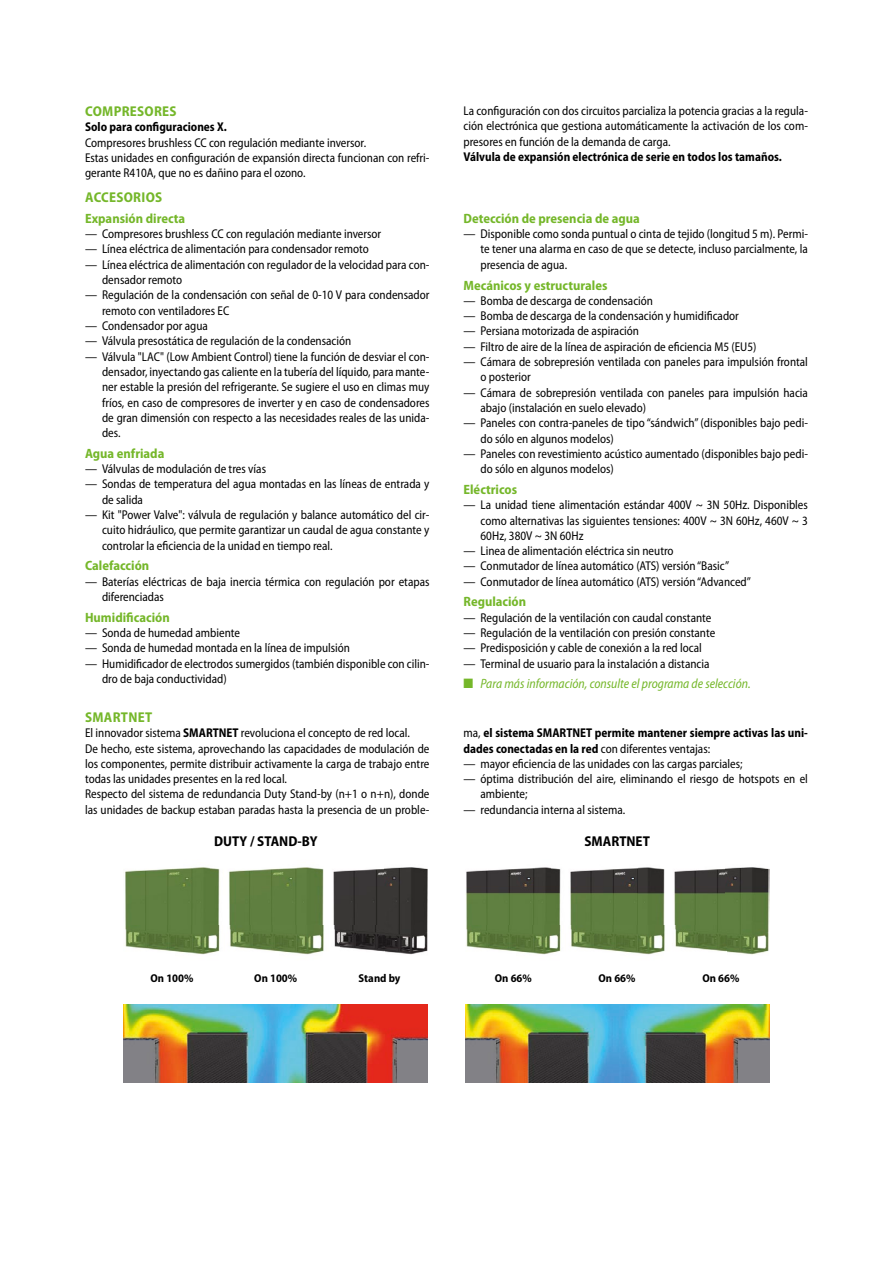
<style>
.page{position:relative;width:893px;height:1263px;background:#fff}
.page>*{position:absolute;margin:0;border:0;box-sizing:border-box;transform-origin:0 0}
.t1{font:700 semi-condensed 14.25px "Myriad Pro";letter-spacing:.02em;color:#75b72a}
.t2{font:700 semi-condensed 14.25px "Myriad Pro";color:#000}
.t3{font:700 semi-condensed 13.5px "Myriad Pro";color:#75b72a}
.t4{font:italic semi-condensed 13.5px "Myriad Pro";color:#75b72a;scale:.95 1}
.normale_es{font:semi-condensed 12.75px/15.3px "Myriad Pro";color:#000;scale:.95 1}
.normale_es-2{font:700 semi-condensed 12.75px/15.3px "Myriad Pro";color:#000;scale:.95 1}
.normaleEvidenziato_e{font:700 semi-condensed 12.75px "Myriad Pro";color:#000;scale:.95 1}
.t5{font:700 semi-condensed 11.4px "Myriad Pro";color:#000}
.s1{font-weight:700}
.s2{font-weight:400}
</style>
<div class="page">
<img style="left:124px;top:1005px;width:304px;height:77px">
<img style="left:465px;top:1005px;width:304px;height:77px">
<img style="left:125px;top:867px;width:303px;height:88px">
<img style="left:466px;top:867px;width:303px;height:88px">
<p class="t1" style="left:85px;top:102px;width:93px">COMPRESORES</p>
<p class="normaleEvidenziato_e" style="left:85px;top:119px;width:151px">Solo para configuraciones X.</p>
<p class="normale_es" style="left:85px;top:134px;width:297px">Compresores brushless CC con regulación mediante inversor.</p>
<p class="normale_es" style="left:85px;top:150px;width:364px">Estas unidades en configuración de expansión directa funcionan con refri&shy;gerante R410A, que no es dañino para el ozono.</p>
<p class="t1" style="left:85px;top:188px;width:79px">ACCESORIOS</p>
<p class="t3" style="left:85px;top:210px;width:102px">Expansión directa</p>
<p class="normale_es" style="left:85px;top:226px;width:313px">— Compresores brushless CC con regulación mediante inversor</p>
<p class="normale_es" style="left:85px;top:241px;width:300px">— Línea eléctrica de alimentación para condensador remoto</p>
<p class="normale_es" style="left:102px;top:257px;width:346px;text-indent:-17px">— Línea eléctrica de alimentación con regulador de la velocidad para con&shy;densador remoto</p>
<p class="normale_es" style="left:102px;top:287px;width:346px;text-indent:-17px">— Regulación de la condensación con señal de 0-10 V para condensador remoto con ventiladores EC</p>
<p class="normale_es" style="left:85px;top:318px;width:131px">— Condensador por agua</p>
<p class="normale_es" style="left:85px;top:333px;width:282px">— Válvula presostática de regulación de la condensación</p>
<p class="normale_es" style="left:102px;top:348px;width:346px;text-align:justify;text-indent:-17px">— Válvula "LAC" (Low Ambient Control) tiene la función de desviar el con&shy;densador, inyectando gas caliente en la tubería del líquido, para mante&shy;ner estable la presión del refrigerante. Se sugiere el uso en climas muy fríos, en caso de compresores de inverter y en caso de condensadores de gran dimensión con respecto a las necesidades reales de las unida&shy;des.</p>
<p class="t3" style="left:85px;top:445px;width:81px">Agua enfriada</p>
<p class="normale_es" style="left:85px;top:461px;width:192px">— Válvulas de modulación de tres vías</p>
<p class="normale_es" style="left:102px;top:476px;width:346px;text-indent:-17px">— Sondas de temperatura del agua montadas en las líneas de entrada y de salida</p>
<p class="normale_es" style="left:102px;top:507px;width:346px;text-align:justify;text-indent:-17px">— Kit "Power Valve": válvula de regulación y balance automático del cir&shy;cuito hidráulico, que permite garantizar un caudal de agua constante y controlar la eficiencia de la unidad en tiempo real.</p>
<p class="t3" style="left:85px;top:557px;width:66px">Calefacción</p>
<p class="normale_es" style="left:102px;top:574px;width:346px;text-indent:-17px">— Baterías eléctricas de baja inercia térmica con regulación por etapas diferenciadas</p>
<p class="t3" style="left:85px;top:608px;width:86px">Humidificación</p>
<p class="normale_es" style="left:85px;top:625px;width:165px">— Sonda de humedad ambiente</p>
<p class="normale_es" style="left:85px;top:640px;width:281px">— Sonda de humedad montada en la línea de impulsión</p>
<p class="normale_es" style="left:102px;top:656px;width:346px;text-indent:-17px">— Humidificador de electrodos sumergidos (también disponible con cilin&shy;dro de baja conductividad)</p>
<p class="t1" style="left:85px;top:708px;width:69px">SMARTNET</p>
<p class="normale_es" style="left:85px;top:725px;width:343px">El innovador sistema <span class="s1">SMARTNET</span> revoluciona el concepto de red local.</p>
<p class="normale_es" style="left:85px;top:740px;width:364px;text-align:justify">De hecho, este sistema, aprovechando las capacidades de modulación de los componentes, permite distribuir activamente la carga de trabajo entre todas las unidades presentes en la red local.</p>
<p class="normale_es" style="left:85px;top:786px;width:364px">Respecto del sistema de redundancia Duty Stand-by (n+1 o n+n), donde las unidades de backup estaban paradas hasta la presencia de un proble-</p>
<p class="t2" style="left:214px;top:832px;width:105px">DUTY / STAND-BY</p>
<p class="normale_es" style="left:463px;top:103px;width:364px;text-align:justify">La configuración con dos circuitos parcializa la potencia gracias a la regula&shy;ción electrónica que gestiona automáticamente la activación de los com&shy;presores en función de la demanda de carga.</p>
<p class="normaleEvidenziato_e" style="left:463px;top:148px;width:337px">Válvula de expansión electrónica de serie en todos los tamaños.</p>
<p class="t3" style="left:463px;top:210px;width:178px">Detección de presencia de agua</p>
<p class="normale_es" style="left:480px;top:226px;width:346px;text-align:justify;text-indent:-17px">— Disponible como sonda puntual o cinta de tejido (longitud 5 m). Permi&shy;te tener una alarma en caso de que se detecte, incluso parcialmente, la presencia de agua.</p>
<p class="t3" style="left:463px;top:276px;width:145px">Mecánicos y estructurales</p>
<p class="normale_es" style="left:463px;top:293px;width:201px">— Bomba de descarga de condensación</p>
<p class="normale_es" style="left:463px;top:308px;width:291px">— Bomba de descarga de la condensación y humidificador</p>
<p class="normale_es" style="left:463px;top:323px;width:186px">— Persiana motorizada de aspiración</p>
<p class="normale_es" style="left:463px;top:339px;width:310px">— Filtro de aire de la línea de aspiración de eficiencia M5 (EU5)</p>
<p class="normale_es" style="left:480px;top:354px;width:346px;text-indent:-17px">— Cámara de sobrepresión ventilada con paneles para impulsión frontal o posterior</p>
<p class="normale_es" style="left:480px;top:385px;width:346px;text-indent:-17px">— Cámara de sobrepresión ventilada con paneles para impulsión hacia abajo (instalación en suelo elevado)</p>
<p class="normale_es" style="left:480px;top:415px;width:346px;text-indent:-17px">— Paneles con contra-paneles de tipo “sándwich” (disponibles bajo pedi&shy;do sólo en algunos modelos)</p>
<p class="normale_es" style="left:480px;top:446px;width:346px;text-indent:-17px">— Paneles con revestimiento acústico aumentado (disponibles bajo pedi&shy;do sólo en algunos modelos)</p>
<p class="t3" style="left:463px;top:481px;width:55px">Eléctricos</p>
<p class="normale_es" style="left:480px;top:497px;width:346px;text-align:justify;text-indent:-17px">— La unidad tiene alimentación estándar 400V ~ 3N 50Hz. Disponibles como alternativas las siguientes tensiones: 400V ~ 3N 60Hz, 460V ~ 3<br>60Hz, 380V ~ 3N 60Hz</p>
<p class="normale_es" style="left:463px;top:543px;width:223px">— Linea de alimentación eléctrica sin neutro</p>
<p class="normale_es" style="left:463px;top:558px;width:281px">— Conmutador de línea automático (ATS) versión “Basic”</p>
<p class="normale_es" style="left:463px;top:574px;width:304px">— Conmutador de línea automático (ATS) versión “Advanced”</p>
<p class="t3" style="left:463px;top:593px;width:64px">Regulación</p>
<p class="normale_es" style="left:463px;top:610px;width:262px">— Regulación de la ventilación con caudal constante</p>
<p class="normale_es" style="left:463px;top:625px;width:267px">— Regulación de la ventilación con presión constante</p>
<p class="normale_es" style="left:463px;top:640px;width:252px">— Predisposición y cable de conexión a la red local</p>
<p class="normale_es" style="left:463px;top:656px;width:261px">— Terminal de usuario para la instalación a distancia</p>
<p class="t4" style="left:463px;top:676px;width:304px">■ Para más información, consulte el programa de selección.</p>
<p class="normale_es-2" style="left:463px;top:725px;width:364px"><span class="s2">ma,</span> el sistema SMARTNET permite mantener siempre activas las uni&shy;dades conectadas en la red <span class="s2">con diferentes ventajas:</span></p>
<p class="normale_es" style="left:463px;top:756px;width:295px">— mayor eficiencia de las unidades con las cargas parciales;</p>
<p class="normale_es" style="left:480px;top:771px;width:346px;text-indent:-17px">— óptima distribución del aire, eliminando el riesgo de hotspots en el ambiente;</p>
<p class="normale_es" style="left:463px;top:802px;width:172px">— redundancia interna al sistema.</p>
<p class="t2" style="left:584px;top:832px;width:67px">SMARTNET</p>
<p class="t5" style="left:151px;top:971px;width:44px">On 100%</p>
<p class="t5" style="left:254px;top:971px;width:44px">On 100%</p>
<p class="t5" style="left:359px;top:971px;width:43px">Stand by</p>
<p class="t5" style="left:495px;top:971px;width:38px">On 66%</p>
<p class="t5" style="left:599px;top:971px;width:38px">On 66%</p>
<p class="t5" style="left:702px;top:971px;width:38px">On 66%</p>
</div>
